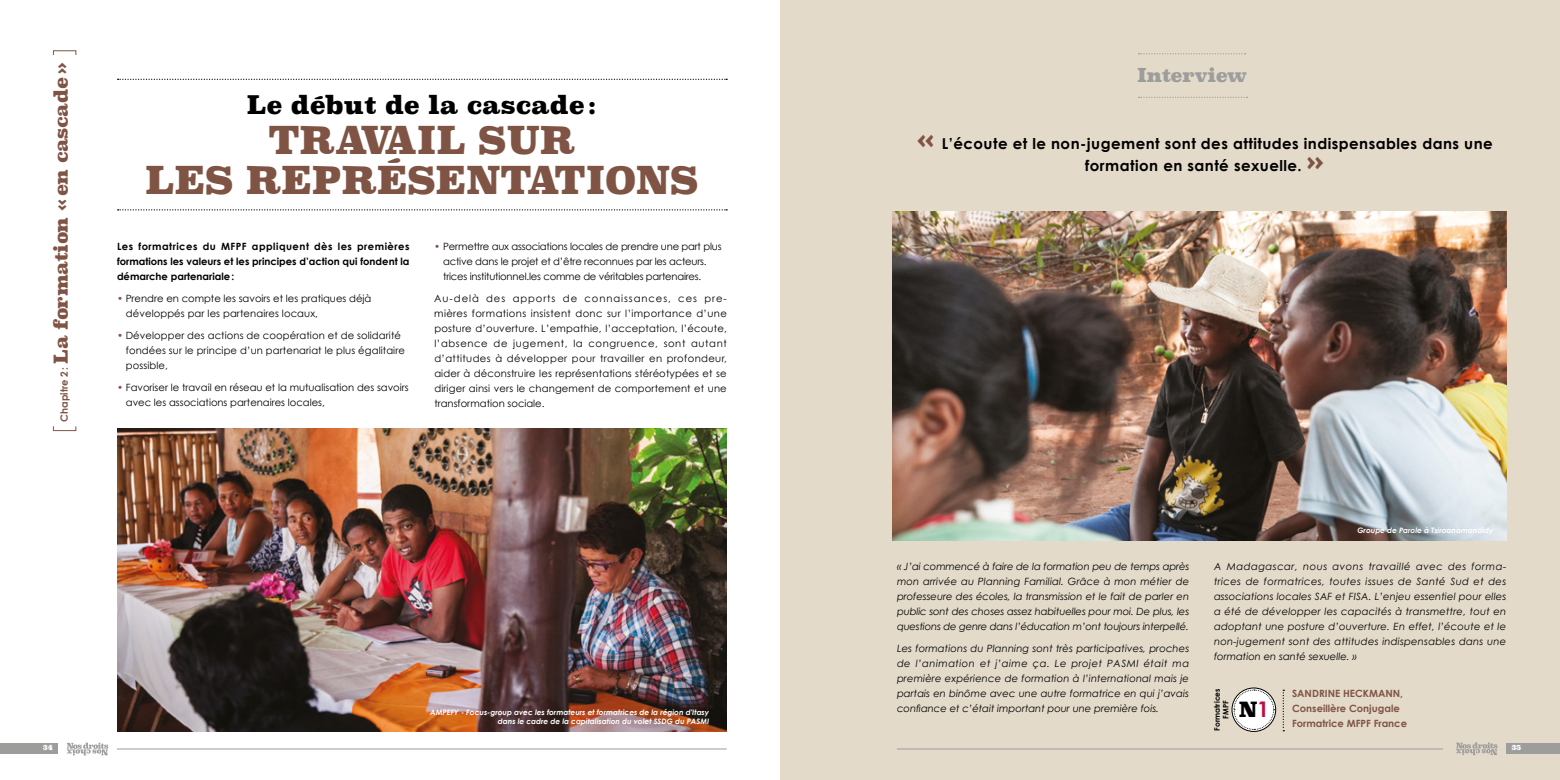
<style>
.page{position:relative;width:1560px;height:780px;background:#fff}
.page>*{position:absolute;margin:0;border:0;box-sizing:border-box;transform-origin:0 0}
.t1{font:900 37.5px/40px "Superclarendon";letter-spacing:-.01em;color:#805444;text-align:center}
.t2{font:900 25px "Superclarendon";letter-spacing:-.01em;color:#000}
.t3{font:900 20.5px "Superclarendon";color:#000}
.t4{font:900 18.75px "Superclarendon";letter-spacing:-.03em;color:#805444}
.t5{font:900 18.75px "Superclarendon";letter-spacing:-.03em;color:#9d9d9c}
.t6{font:700 15px/22.5px "Century Gothic";letter-spacing:.03em;color:#000;text-align:center}
.t7{font:italic 10px/15px "Century Gothic";color:#000;text-align:justify}
.t8{font:10px/15px "Century Gothic";color:#000}
.t9{font:10px/15px "Century Gothic";letter-spacing:-.02em;color:#000}
.t10{font:700 10px/15px "Century Gothic";color:#000;text-align:justify}
.t11{font:700 10px/15px "Century Gothic";color:#805444}
.t12{font:italic 700 7.5px/9px "Century Gothic";color:#fff;text-align:right}
.t13{font:700 7.5px/8.8px "Century Gothic";color:#000;text-align:center}
.t14{font:900 7.5px "Superclarendon";color:#fff}
.s1{font-family:"Century Gothic";font-weight:700;font-size:10px}
.s2{font-family:"Superclarendon";font-weight:900;font-size:27.5px;color:#805444}
.s3{color:#805444}
.s4{font-family:"Century Gothic";font-weight:700;font-size:21.5px;color:#be0f3f}
</style>
<div class="page">
<hr style="left:117px;top:748px;width:609px;height:1px;background:#9d9d9c">
<div style="left:0;top:742px;width:58px;height:11px;background:#9d9d9c"></div>
<svg style="left:67px;top:742px;width:41px;height:13px"></svg>
<div style="left:780px;top:0;width:779px;height:780px;background:#e3dac9"></div>
<svg style="left:118px;top:79px;width:609px;height:1px"></svg>
<svg style="left:118px;top:209px;width:609px;height:1px"></svg>
<img style="left:117px;top:429px;width:609px;height:302px">
<div style="left:1231px;top:687px;width:44px;height:44px;border:1px solid #000;border-radius:50%"></div>
<svg style="left:1233px;top:689px;width:41px;height:41px"></svg>
<svg style="left:1282px;top:689px;width:2px;height:42px"></svg>
<img style="left:892px;top:211px;width:613px;height:329px">
<svg style="left:53px;top:50px;width:24px;height:5px"></svg>
<svg style="left:53px;top:426px;width:24px;height:5px"></svg>
<svg style="left:1138px;top:53px;width:107px;height:1px"></svg>
<svg style="left:1138px;top:97px;width:109px;height:1px"></svg>
<svg style="left:1456px;top:742px;width:41px;height:13px"></svg>
<hr style="left:896px;top:748px;width:546px;height:1px;background:#9d9d9c">
<div style="left:1505px;top:742px;width:54px;height:11px;background:#9d9d9c"></div>
<h3 class="t4" style="left:48px;top:421px;width:361px;rotate:-90deg"><span class="s1">Chapitre 2:</span> La formation « en cascade »</h3>
<h3 class="t5" style="left:1136px;top:62px;width:112px">Interview</h3>
<h2 class="t2" style="left:247px;top:88px;width:351px">Le début de la cascade:</h2>
<h1 class="t1" style="left:145px;top:123px;width:555px">TRAVAIL SUR<br>LES REPRÉSENTATIONS</h1>
<h3 class="t6" style="left:916px;top:132px;width:577px"><span class="s2">«</span> L’écoute et le non-jugement sont des attitudes indispensables dans une formation en santé sexuelle. <span class="s2">»</span></h3>
<p class="t10" style="left:117px;top:238px;width:294px">Les formatrices du MFPF appliquent dès les premières formations les valeurs et les principes d’action qui fondent la démarche partenariale:</p>
<p class="t8" style="left:126px;top:291px;width:247px;text-indent:-9px"><span class="s3">•</span> Prendre en compte les savoirs et les pratiques déjà développés par les partenaires locaux,</p>
<p class="t8" style="left:126px;top:328px;width:280px;text-indent:-9px"><span class="s3">•</span> Développer des actions de coopération et de solidarité fondées sur le principe d’un partenariat le plus égalitaire possible,</p>
<p class="t8" style="left:126px;top:380px;width:284px;text-indent:-9px"><span class="s3">•</span> Favoriser le travail en réseau et la mutualisation des savoirs avec les associations partenaires locales,</p>
<p class="t9" style="left:443px;top:239px;width:280px;text-indent:-9px"><span class="s3">•</span> Permettre aux associations locales de prendre une part plus active dans le projet et d’être reconnues par les acteurs. trices institutionnel.les comme de véritables partenaires.</p>
<p class="t8" style="left:434px;top:291px;width:294px;text-align:justify">Au-delà des apports de connaissances, ces pre&shy;mières formations insistent donc sur l’importance d’une posture d’ouverture. L’empathie, l’acceptation, l’écoute, l’absence de jugement, la congruence, sont autant d’attitudes à développer pour travailler en profondeur, aider à déconstruire les représentations stéréotypées et se diriger ainsi vers le changement de comportement et une transformation sociale.</p>
<p class="t14" style="left:43px;top:742px;width:12px">34</p>
<p class="t12" style="left:430px;top:707px;width:280px">AMPEFY - Focus-group avec les formateurs et formatrices de la région d'Itasy dans le cadre de la capitalisation du volet SSDG du PASMI</p>
<p class="t7" style="left:896px;top:558px;width:294px">« J’ai commencé à faire de la formation peu de temps après mon arrivée au Planning Familial. Grâce à mon métier de professeure des écoles, la transmission et le fait de parler en public sont des choses assez habituelles pour moi. De plus, les questions de genre dans l’éducation m’ont toujours interpellé.</p>
<p class="t7" style="left:896px;top:640px;width:294px">Les formations du Planning sont très participatives, proches de l’animation et j’aime ça. Le projet PASMI était ma première expérience de formation à l’international mais je partais en binôme avec une autre formatrice en qui j’avais confiance et c’était important pour une première fois.</p>
<p class="t12" style="left:1357px;top:525px;width:138px">Groupe de Parole à Tsiroanomandidy</p>
<p class="t7" style="left:1213px;top:558px;width:294px">A Madagascar, nous avons travaillé avec des forma&shy;trices de formatrices, toutes issues de Santé Sud et des associations locales SAF et FISA. L’enjeu essentiel pour elles a été de développer les capacités à transmettre, tout en adoptant une posture d’ouverture. En effet, l’écoute et le non-jugement sont des attitudes indispensables dans une formation en santé sexuelle. »</p>
<p class="t11" style="left:1291px;top:686px;width:116px">SANDRINE HECKMANN,<br>Conseillère Conjugale<br>Formatrice MFPF France</p>
<p class="t13" style="left:1212px;top:730px;width:44px;rotate:-90deg">Formatrices<br>FMPF</p>
<h3 class="t3" style="left:1238px;top:695px;width:32px">N<span class="s4">1</span></h3>
<p class="t14" style="left:1510px;top:742px;width:12px">35</p>
</div>
